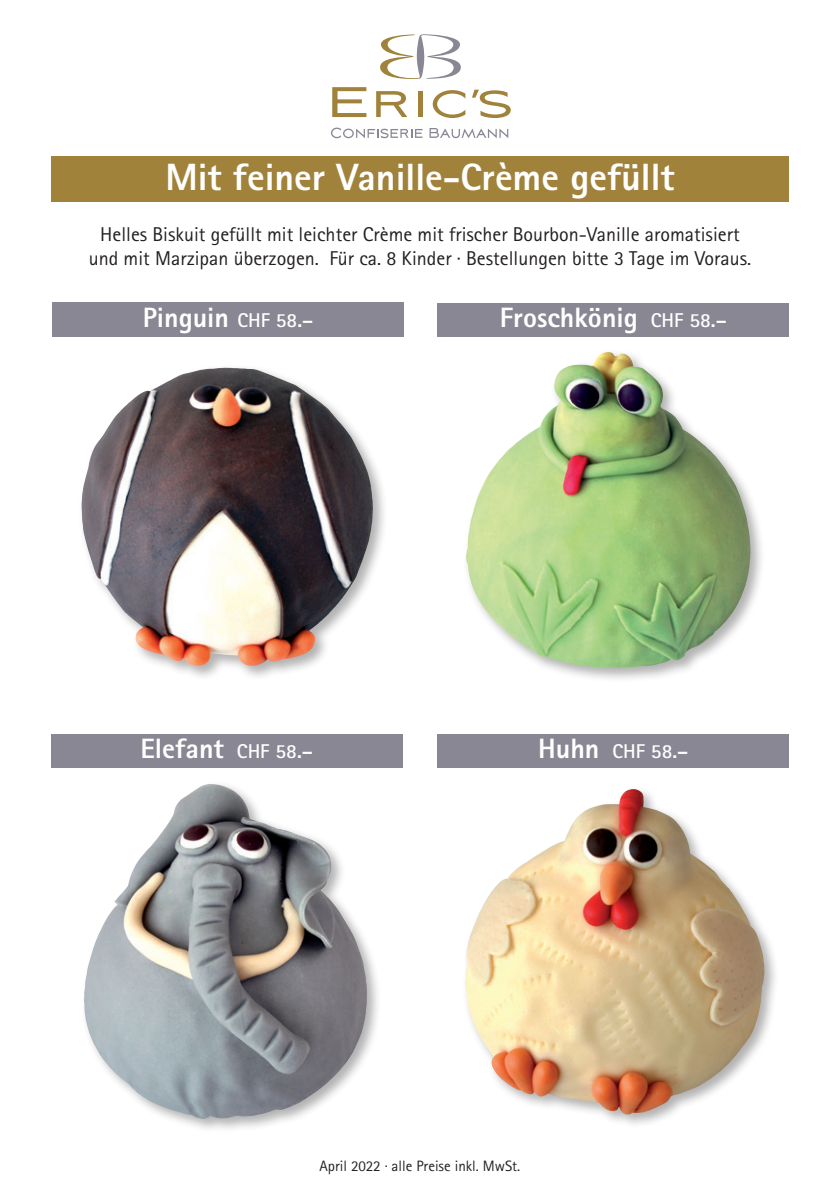
<style>
.page{position:relative;width:840px;height:1191px;background:#fff}
.page>*{position:absolute;margin:0;border:0;box-sizing:border-box;transform-origin:0 0}
.t1{font:800 38px "Rotis Sans Serif Std";color:#fff}
.t2{font:800 28px "Rotis Sans Serif Std";color:#fff}
.t3{font:20px "Rotis Sans Serif Std";color:#231f20}
.t4{font:700 20px "Rotis Sans Serif Std";color:#fff}
.t5{font:15px "Rotis Sans Serif Std";color:#231f20}
.s1{font-weight:700;font-size:20px}
.s2{font-weight:800;font-size:28px}
</style>
<div class="page">
<svg style="left:380px;top:34px;width:80px;height:45px"></svg>
<svg style="left:332px;top:87px;width:34px;height:30px"></svg>
<svg style="left:376px;top:91px;width:31px;height:26px"></svg>
<hr style="left:418px;top:91px;width:4px;height:26px;background:#a1823b">
<svg style="left:432px;top:90px;width:33px;height:28px"></svg>
<svg style="left:472px;top:90px;width:38px;height:28px"></svg>
<svg style="left:331px;top:128px;width:91px;height:10px"></svg>
<svg style="left:429px;top:128px;width:79px;height:10px"></svg>
<div style="left:78px;top:363px;width:309px;height:318px;background:#231f20;opacity:.35"></div>
<img style="left:81px;top:368px;width:292px;height:300px">
<div style="left:462px;top:348px;width:303px;height:334px;background:#231f20;opacity:.35"></div>
<img style="left:465px;top:352px;width:285px;height:316px">
<div style="left:80px;top:780px;width:302px;height:353px;background:#231f20;opacity:.35"></div>
<img style="left:84px;top:784px;width:283px;height:335px">
<div style="left:461px;top:785px;width:318px;height:344px;background:#231f20;opacity:.35"></div>
<img style="left:465px;top:789px;width:299px;height:325px">
<div style="left:52px;top:302px;width:351px;height:34px;background:#898793"></div>
<div style="left:437px;top:302px;width:351px;height:34px;background:#898793"></div>
<div style="left:51px;top:734px;width:351px;height:33px;background:#898793"></div>
<div style="left:437px;top:734px;width:351px;height:33px;background:#898793"></div>
<div style="left:51px;top:156px;width:737px;height:45px;background:#a1823b"></div>
<p class="t1" style="left:165px;top:153px;width:510px">Mit feiner Vanille-Crème gefüllt</p>
<p class="t3" style="left:100px;top:222px;width:640px">Helles Biskuit gefüllt mit leichter Crème mit frischer Bourbon-Vanille aromatisiert</p>
<p class="t3" style="left:89px;top:246px;width:663px">und mit Marzipan überzogen. Für ca. 8 Kinder · Bestellungen bitte 3 Tage im Voraus.</p>
<p class="t2" style="left:143px;top:300px;width:172px">Pinguin <span class="s1">CHF 58.–</span></p>
<p class="t2" style="left:499px;top:299px;width:228px">Froschkönig <span class="s1">CHF 58.–</span></p>
<p class="t2" style="left:140px;top:730px;width:174px">Elefant <span class="s1">CHF 58.–</span></p>
<p class="t4" style="left:538px;top:738px;width:152px"><span class="s2">Huhn</span> CHF 58.–</p>
<p class="t5" style="left:319px;top:1156px;width:202px">April 2022 · alle Preise inkl. MwSt.</p>
</div>
